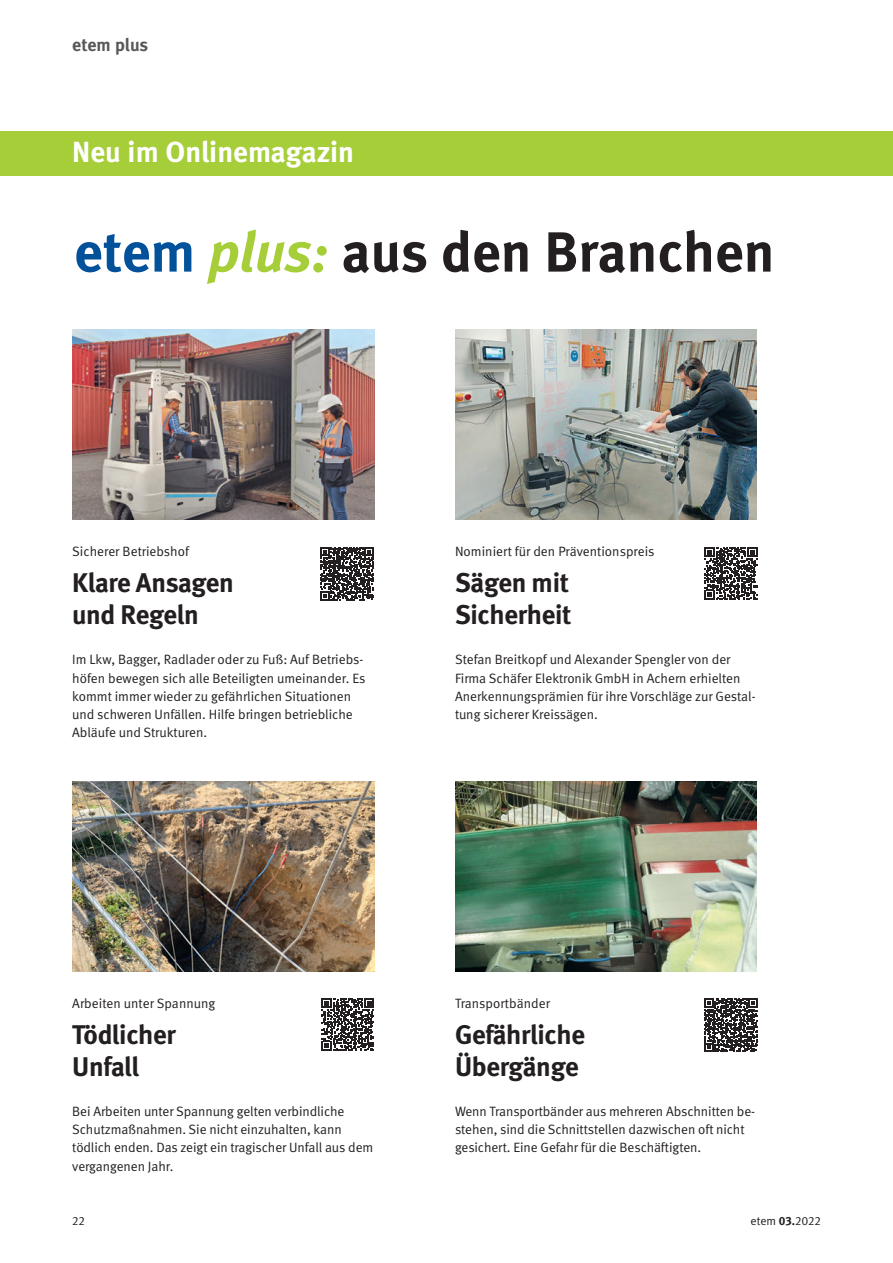
<style>
.page{position:relative;width:893px;height:1263px;background:#fff}
.page>*{position:absolute;margin:0;border:0;box-sizing:border-box;transform-origin:0 0}
.t1{font:700 56.55px "DGUV Meta";color:#231f20}
.t2{font:700 29.1px "DGUV Meta";color:#fff}
.t3{font:700 27px/31.5px "DGUV Meta";letter-spacing:-.01em;color:#231f20}
.t4{font:700 18px "DGUV Meta";color:#57585a}
.t5{font:13.5px/18.1px "DGUV Meta";letter-spacing:-.005em;color:#231f20}
.t6{font:12px "DGUV Meta";color:#231f20}
.s1{color:#01519b}
.s2{font-style:italic;color:#a6ce39}
.s3{font-weight:700}
</style>
<div class="page">
<img style="left:455px;top:782px;width:302px;height:190px">
<img style="left:72px;top:782px;width:302px;height:190px">
<img style="left:72px;top:330px;width:302px;height:190px">
<img style="left:456px;top:330px;width:300px;height:190px">
<div style="left:0;top:131px;width:893px;height:45px;background:#a6ce39"></div>
<svg style="left:320px;top:547px;width:54px;height:53px"></svg>
<svg style="left:705px;top:547px;width:52px;height:53px"></svg>
<svg style="left:704px;top:998px;width:54px;height:54px"></svg>
<svg style="left:322px;top:998px;width:52px;height:53px"></svg>
<h2 class="t4" style="left:72px;top:34px;width:78px">etem plus</h2>
<p class="t2" style="left:72px;top:135px;width:283px">Neu im Onlinemagazin</p>
<h3 class="t1" style="left:74px;top:218px;width:702px"><span class="s1">etem</span> <span class="s2">plus:</span> aus den Branchen</h3>
<p class="t5" style="left:72px;top:543px;width:118px">Sicherer Betriebshof</p>
<h4 class="t3" style="left:72px;top:568px;width:163px">Klare Ansagen und Regeln</h4>
<p class="t5" style="left:72px;top:651px;width:295px">Im Lkw, Bagger, Radlader oder zu Fuß: Auf Betriebs&shy;höfen bewegen sich alle Beteiligten umeinander. Es kommt immer wieder zu gefährlichen Situationen und schweren Unfällen. Hilfe bringen betriebliche Abläufe und Strukturen.</p>
<p class="t5" style="left:455px;top:543px;width:201px">Nominiert für den Präventionspreis</p>
<h4 class="t3" style="left:455px;top:568px;width:118px">Sägen mit<br>Sicherheit</h4>
<p class="t5" style="left:455px;top:651px;width:302px">Stefan Breitkopf und Alexander Spengler von der Firma Schäfer Elektronik GmbH in Achern erhielten Anerkennungsprämien für ihre Vorschläge zur Gestal&shy;tung sicherer Kreissägen.</p>
<p class="t5" style="left:72px;top:994px;width:145px">Arbeiten unter Spannung</p>
<h4 class="t3" style="left:72px;top:1020px;width:105px">Tödlicher<br>Unfall</h4>
<p class="t5" style="left:72px;top:1103px;width:303px">Bei Arbeiten unter Spannung gelten verbindliche Schutzmaßnahmen. Sie nicht einzuhalten, kann tödlich enden. Das zeigt ein tragischer Unfall aus dem vergangenen Jahr.</p>
<p class="t5" style="left:455px;top:994px;width:96px">Transportbänder</p>
<h4 class="t3" style="left:455px;top:1020px;width:132px">Gefährliche<br>Übergänge</h4>
<p class="t5" style="left:455px;top:1103px;width:302px">Wenn Transportbänder aus mehreren Abschnitten be&shy;stehen, sind die Schnittstellen dazwischen oft nicht gesichert. Eine Gefahr für die Beschäftigten.</p>
<p class="t6" style="left:72px;top:1213px;width:14px">22</p>
<p class="t6" style="left:750px;top:1213px;width:72px">etem <span class="s3">03.</span>2022</p>
</div>
